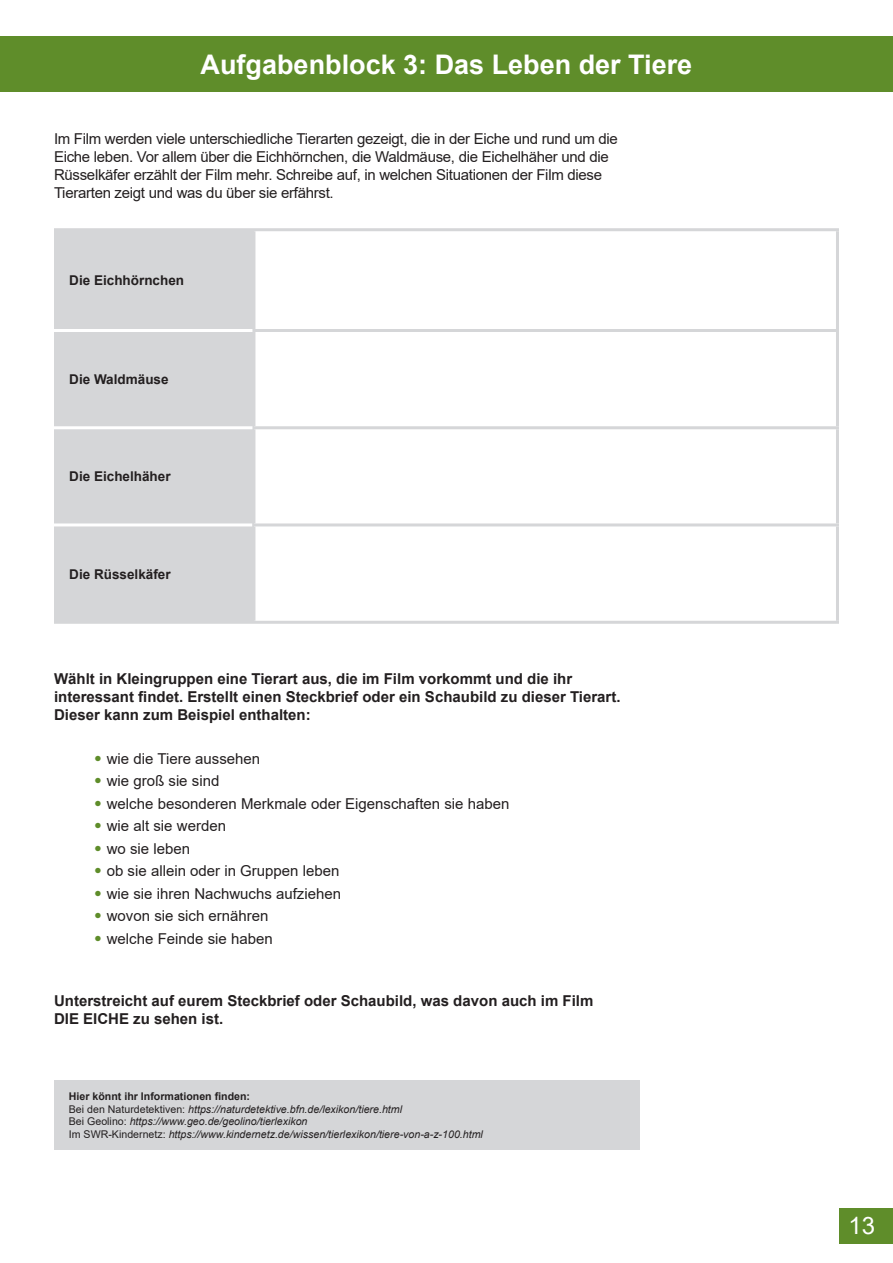
<style>
.page{position:relative;width:893px;height:1263px;background:#fff}
.page>*{position:absolute;margin:0;border:0;box-sizing:border-box;transform-origin:0 0}
.t1{font:700 27px "Arial";color:#fff}
.t2{font:24px "Arial";color:#fff}
.t3{font:15px/18px "Arial";letter-spacing:-.02em;color:#231f20}
.t4{font:700 15px/18px "Arial";color:#231f20}
.t5{font:15px "Arial";color:#231f20}
.t6{font:700 13.5px "Arial";color:#231f20}
.t7{font:italic 10.65px/12.8px "Arial";color:#231f20}
.s1{font-family:"Univers LT";font-weight:300;font-stretch:condensed;color:#5f8d2a}
.s2{font-weight:700;font-style:normal}
.s3{font-style:normal}
</style>
<div class="page">
<div style="left:839px;top:1208px;width:54px;height:36px;background:#5f8d2a"></div>
<div style="left:0;top:36px;width:893px;height:56px;background:#5f8d2a"></div>
<div style="left:54px;top:231px;width:198px;height:390px;background:#d5d6d8"></div>
<svg style="left:255px;top:231px;width:581px;height:390px"></svg>
<hr style="left:51px;top:523px;width:201px;height:3px;background:#fff">
<hr style="left:252px;top:231px;width:3px;height:98px;background:#d5d6d8">
<hr style="left:836px;top:231px;width:3px;height:98px;background:#d5d6d8">
<hr style="left:252px;top:329px;width:587px;height:3px;background:#d5d6d8">
<hr style="left:252px;top:332px;width:3px;height:94px;background:#d5d6d8">
<hr style="left:836px;top:332px;width:3px;height:94px;background:#d5d6d8">
<hr style="left:252px;top:426px;width:587px;height:3px;background:#d5d6d8">
<hr style="left:252px;top:429px;width:3px;height:94px;background:#d5d6d8">
<hr style="left:836px;top:429px;width:3px;height:94px;background:#d5d6d8">
<hr style="left:252px;top:523px;width:587px;height:3px;background:#d5d6d8">
<hr style="left:252px;top:526px;width:3px;height:95px;background:#d5d6d8">
<hr style="left:836px;top:526px;width:3px;height:95px;background:#d5d6d8">
<hr style="left:51px;top:329px;width:201px;height:3px;background:#fff">
<hr style="left:51px;top:426px;width:201px;height:3px;background:#fff">
<hr style="left:51px;top:621px;width:203px;height:3px;background:#d5d6d8">
<hr style="left:254px;top:621px;width:585px;height:3px;background:#d5d6d8">
<hr style="left:51px;top:228px;width:203px;height:3px;background:#d5d6d8">
<hr style="left:254px;top:228px;width:585px;height:3px;background:#d5d6d8">
<div style="left:54px;top:1080px;width:585px;height:69px;background:#d5d6d8"></div>
<div style="left:41px;top:227px;width:13px;height:416px;background:#fff"></div>
<h1 class="t1" style="left:201px;top:45px;width:493px">Aufgabenblock 3: Das Leben der Tiere</h1>
<p class="t3" style="left:54px;top:130px;width:565px">Im Film werden viele unterschiedliche Tierarten gezeigt, die in der Eiche und rund um die Eiche leben. Vor allem über die Eichhörnchen, die Waldmäuse, die Eichelhäher und die Rüsselkäfer erzählt der Film mehr. Schreibe auf, in welchen Situationen der Film diese Tierarten zeigt und was du über sie erfährst.</p>
<p class="t6" style="left:69px;top:271px;width:116px">Die Eichhörnchen</p>
<p class="t6" style="left:69px;top:370px;width:101px">Die Waldmäuse</p>
<p class="t6" style="left:69px;top:467px;width:103px">Die Eichelhäher</p>
<p class="t6" style="left:69px;top:564px;width:103px">Die Rüsselkäfer</p>
<p class="t4" style="left:54px;top:670px;width:568px">Wählt in Kleingruppen eine Tierart aus, die im Film vorkommt und die ihr interessant findet. Erstellt einen Steckbrief oder ein Schaubild zu dieser Tierart.<br>Dieser kann zum Beispiel enthalten:</p>
<p class="t5" style="left:94px;top:748px;width:168px"><span class="s1">•</span> wie die Tiere aussehen</p>
<p class="t5" style="left:94px;top:771px;width:127px"><span class="s1">•</span> wie groß sie sind</p>
<p class="t5" style="left:94px;top:793px;width:417px"><span class="s1">•</span> welche besonderen Merkmale oder Eigenschaften sie haben</p>
<p class="t5" style="left:94px;top:816px;width:134px"><span class="s1">•</span> wie alt sie werden</p>
<p class="t5" style="left:94px;top:838px;width:98px"><span class="s1">•</span> wo sie leben</p>
<p class="t5" style="left:94px;top:861px;width:247px"><span class="s1">•</span> ob sie allein oder in Gruppen leben</p>
<p class="t5" style="left:94px;top:883px;width:249px"><span class="s1">•</span> wie sie ihren Nachwuchs aufziehen</p>
<p class="t5" style="left:94px;top:906px;width:176px"><span class="s1">•</span> wovon sie sich ernähren</p>
<p class="t5" style="left:94px;top:928px;width:181px"><span class="s1">•</span> welche Feinde sie haben</p>
<p class="t4" style="left:54px;top:992px;width:541px">Unterstreicht auf eurem Steckbrief oder Schaubild, was davon auch im Film<br>DIE EICHE zu sehen ist.</p>
<p class="t7" style="left:69px;top:1090px;width:416px"><span class="s2">Hier könnt ihr Informationen finden:<br></span><span class="s3">Bei den Naturdetektiven:</span> https://naturdetektive.bfn.de/lexikon/tiere.html<br><span class="s3">Bei Geolino:</span> https://www.geo.de/geolino/tierlexikon<br><span class="s3">Im SWR-Kindernetz:</span> https://www.kindernetz.de/wissen/tierlexikon/tiere-von-a-z-100.html</p>
<h2 class="t2" style="left:848px;top:1209px;width:28px">13</h2>
</div>
